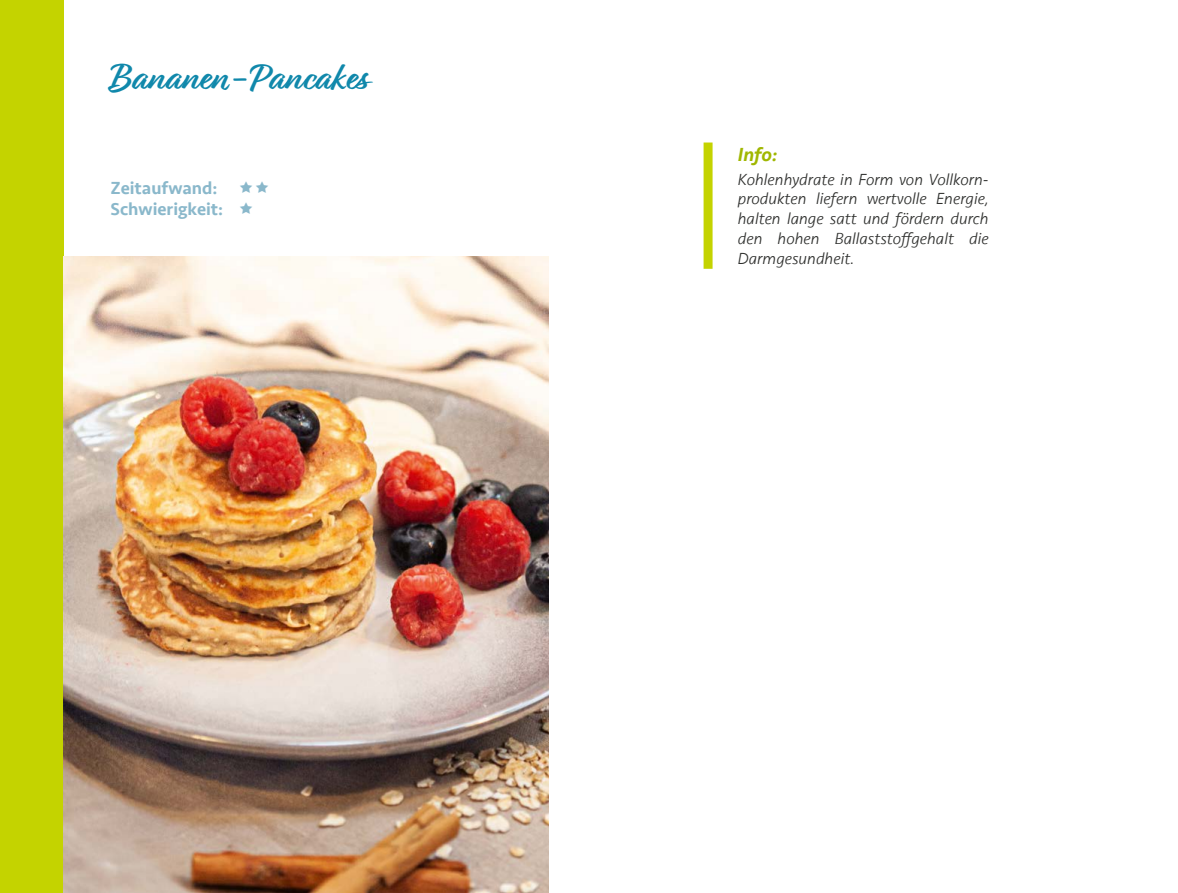
<style>
.page{position:relative;width:1178px;height:893px;background:#fff}
.page>*{position:absolute;margin:0;border:0;box-sizing:border-box;transform-origin:0 0}
.t1{font:700 37.5px "Relation Two";color:#1088ab}
.t2{font:italic 500 19.5px "Seravek";color:#a0b700}
.t3{font:500 18px/21.6px "Seravek";color:#8ab8cb}
.t4{font:italic 300 16.5px/19.8px "Seravek";color:#2e2f2d;text-align:justify}
</style>
<div class="page">
<div style="left:0;top:0;width:64px;height:893px;background:#c4d300"></div>
<div style="left:703px;top:143px;width:9px;height:126px;background:#c4d300"></div>
<img style="left:64px;top:257px;width:485px;height:636px">
<h1 class="t1" style="left:111px;top:56px;width:258px">Bananen-Pancakes</h1>
<p class="t3" style="left:111px;top:177px;width:114px">Zeitaufwand:<br>Schwierigkeit:</p>
<p class="t2" style="left:738px;top:142px;width:41px">Info:</p>
<p class="t4" style="left:738px;top:169px;width:252px">Kohlenhydrate in Form von Vollkorn&shy;produkten liefern wertvolle Energie, halten lange satt und fördern durch den hohen Ballaststoffgehalt die Darmgesundheit.</p>
</div>
